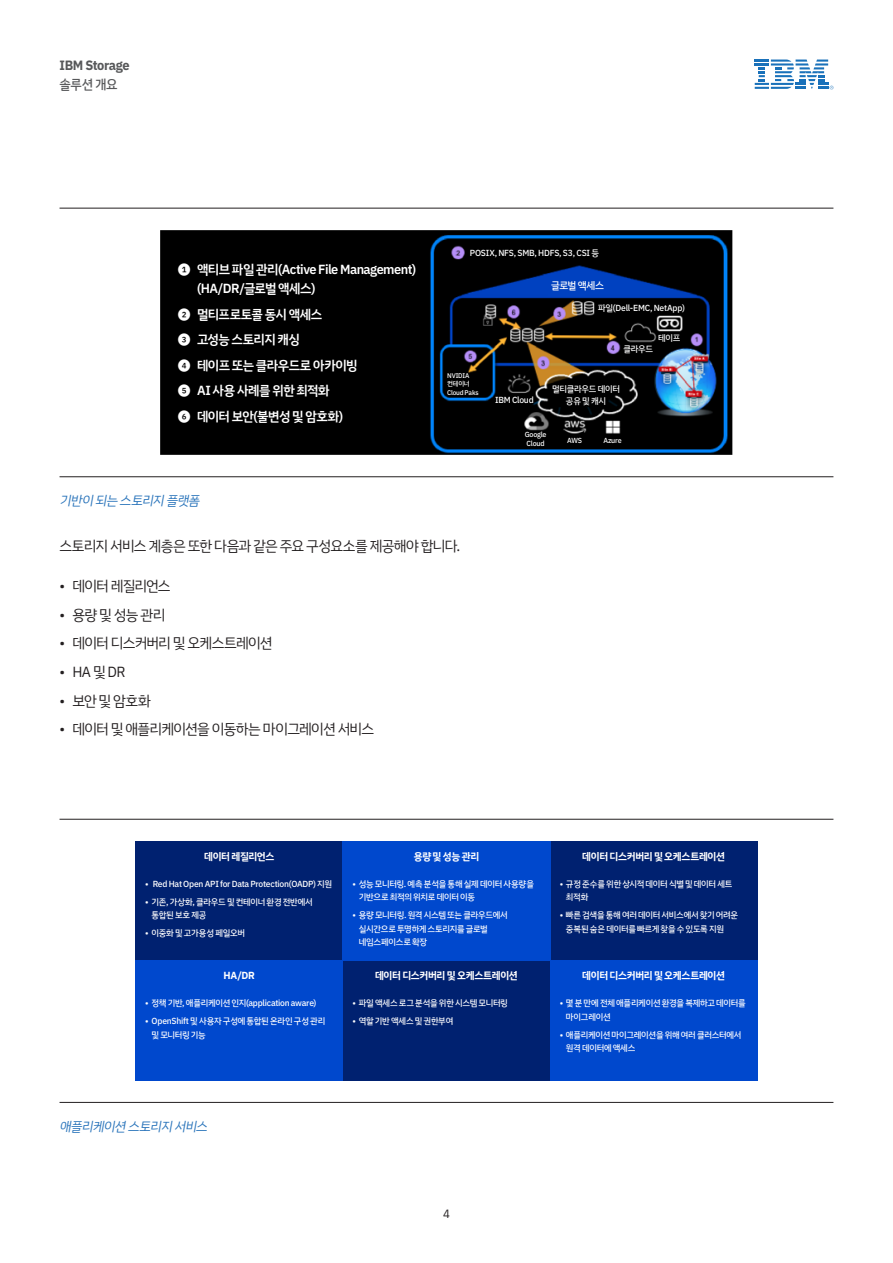
<style>
.page{position:relative;width:893px;height:1263px;background:#fff}
.page>*{position:absolute;margin:0;border:0;box-sizing:border-box;transform-origin:0 0}
.t1{font:14.7px "IBM Plex Sans KR";letter-spacing:-.055em;color:#231f20}
.t2{font:700 13.5px "IBM Plex Sans KR";letter-spacing:-.03em;color:#57585a;scale:.95 1}
.t3{font:500 13.5px "IBM Plex Sans KR";color:#57585a;scale:.95 1}
.t4{font:600 13.2px/19.5px "IBM Plex Sans KR";letter-spacing:-.045em;color:#fff}
.t5{font:italic 13.2px "IBM Plex Sans KR";color:#2873ba}
.t6{font:12px "IBM Plex Sans KR";color:#231f20;scale:.95 1}
.t7{font:700 10.35px "IBM Plex Sans KR";letter-spacing:-.03em;color:#fff}
.t8{font:500 10.35px "IBM Plex Sans KR";letter-spacing:-.045em;color:#fff}
.t9{font:500 8.85px/13.5px "IBM Plex Sans KR";letter-spacing:-.03em;color:#fff}
.t10{font:500 7.35px "IBM Plex Sans KR";letter-spacing:-.03em;color:#fff}
.t11{font:500 6.75px "IBM Plex Sans KR";letter-spacing:-.03em;color:#fff}
</style>
<div class="page">
<svg style="left:755px;top:60px;width:78px;height:29px"></svg>
<hr style="left:60px;top:208px;width:773px;height:1px;background:#231f20">
<hr style="left:60px;top:819px;width:773px;height:1px;background:#231f20">
<hr style="left:60px;top:476px;width:773px;height:1px;background:#231f20">
<hr style="left:60px;top:1102px;width:773px;height:1px;background:#231f20">
<img style="left:161px;top:230px;width:571px;height:225px">
<img style="left:136px;top:841px;width:621px;height:239px">
<h2 class="t2" style="left:60px;top:57px;width:75px">IBM Storage</h2>
<h2 class="t3" style="left:60px;top:76px;width:63px">솔루션 개요</h2>
<p class="t4" style="left:197px;top:260px;width:220px;text-indent:-19px">❶ 액티브 파일 관리(Active File Management) (HA/DR/글로벌 액세스)</p>
<p class="t4" style="left:178px;top:305px;width:146px">❷ 멀티프로토콜 동시 액세스</p>
<p class="t4" style="left:178px;top:330px;width:124px">❸ 고성능 스토리지 캐싱</p>
<p class="t4" style="left:178px;top:356px;width:182px">❹ 테이프 또는 클라우드로 아카이빙</p>
<p class="t4" style="left:178px;top:381px;width:154px">❺ AI 사용 사례를 위한 최적화</p>
<p class="t4" style="left:178px;top:407px;width:167px">❻ 데이터 보안(불변성 및 암호화)</p>
<p class="t5" style="left:60px;top:493px;width:147px">기반이 되는 스토리지 플랫폼</p>
<p class="t9" style="left:470px;top:246px;width:131px">POSIX, NFS, SMB, HDFS, S3, CSI 등</p>
<p class="t8" style="left:551px;top:280px;width:54px">글로벌 액세스</p>
<p class="t9" style="left:598px;top:301px;width:88px">파일(Dell-EMC, NetApp)</p>
<p class="t9" style="left:658px;top:331px;width:24px">테이프</p>
<p class="t11" style="left:447px;top:372px;width:24px">NVIDIA</p>
<p class="t11" style="left:447px;top:380px;width:24px">컨테이너</p>
<p class="t11" style="left:447px;top:388px;width:33px">Cloud Paks</p>
<p class="t9" style="left:623px;top:342px;width:31px">클라우드</p>
<p class="t9" style="left:552px;top:383px;width:69px;line-height:12px;text-align:center">멀티클라우드 데이터 공유 및 캐시</p>
<p class="t9" style="left:495px;top:393px;width:40px">IBM Cloud</p>
<p class="t10" style="left:525px;top:430px;width:23px">Google</p>
<p class="t10" style="left:527px;top:439px;width:20px">Cloud</p>
<p class="t10" style="left:567px;top:436px;width:17px">AWS</p>
<p class="t10" style="left:603px;top:436px;width:20px">Azure</p>
<p class="t1" style="left:60px;top:537px;width:402px">스토리지 서비스 계층은 또한 다음과 같은 주요 구성요소를 제공해야 합니다.</p>
<p class="t1" style="left:60px;top:578px;width:113px">• 데이터 레질리언스</p>
<p class="t1" style="left:60px;top:606px;width:107px">• 용량 및 성능 관리</p>
<p class="t1" style="left:60px;top:635px;width:215px">• 데이터 디스커버리 및 오케스트레이션</p>
<p class="t1" style="left:60px;top:663px;width:68px">• HA 및 DR</p>
<p class="t1" style="left:60px;top:692px;width:93px">• 보안 및 암호화</p>
<p class="t1" style="left:60px;top:720px;width:316px">• 데이터 및 애플리케이션을 이동하는 마이그레이션 서비스</p>
<p class="t7" style="left:204px;top:850px;width:72px">데이터 레질리언스</p>
<p class="t9" style="left:145px;top:877px;width:188px">• Red Hat Open API for Data Protection(OADP) 지원</p>
<p class="t9" style="left:152px;top:895px;width:163px;text-indent:-6px">• 기존, 가상화, 클라우드 및 컨테이너 환경 전반에서 통합된 보호 제공</p>
<p class="t9" style="left:145px;top:926px;width:101px">• 이중화 및 고가용성 페일오버</p>
<p class="t7" style="left:224px;top:969px;width:33px">HA/DR</p>
<p class="t9" style="left:145px;top:996px;width:173px">• 정책 기반, 애플리케이션 인지(application aware)</p>
<p class="t9" style="left:152px;top:1014px;width:175px;text-indent:-6px">• OpenShift 및 사용자 구성에 통합된 온라인 구성 관리 및 모니터링 기능</p>
<p class="t7" style="left:414px;top:850px;width:67px">용량 및 성능 관리</p>
<p class="t9" style="left:359px;top:877px;width:177px;text-indent:-6px">• 성능 모니터링. 예측 분석을 통해 실제 데이터 사용량을 기반으로 최적의 위치로 데이터 이동</p>
<p class="t9" style="left:359px;top:908px;width:151px;text-indent:-6px">• 용량 모니터링. 원격 시스템 또는 클라우드에서 실시간으로 투명하게 스토리지를 글로벌 네임스페이스로 확장</p>
<p class="t7" style="left:375px;top:969px;width:144px">데이터 디스커버리 및 오케스트레이션</p>
<p class="t9" style="left:352px;top:996px;width:157px">• 파일 액세스 로그 분석을 위한 시스템 모니터링</p>
<p class="t9" style="left:352px;top:1014px;width:102px">• 역할 기반 액세스 및 권한부여</p>
<p class="t7" style="left:582px;top:850px;width:144px">데이터 디스커버리 및 오케스트레이션</p>
<p class="t9" style="left:566px;top:877px;width:168px;text-indent:-6px">• 규정 준수를 위한 상시적 데이터 식별 및 데이터 세트 최적화</p>
<p class="t9" style="left:566px;top:908px;width:174px;text-indent:-6px">• 빠른 검색을 통해 여러 데이터 서비스에서 찾기 어려운 중복된 숨은 데이터를 빠르게 찾을 수 있도록 지원</p>
<p class="t7" style="left:582px;top:969px;width:144px">데이터 디스커버리 및 오케스트레이션</p>
<p class="t9" style="left:566px;top:996px;width:181px;text-indent:-6px">• 몇 분 만에 전체 애플리케이션 환경을 복제하고 데이터를 마이그레이션</p>
<p class="t9" style="left:566px;top:1028px;width:177px;text-indent:-6px">• 애플리케이션 마이그레이션을 위해 여러 클러스터에서 원격 데이터에 액세스</p>
<p class="t5" style="left:60px;top:1119px;width:154px">애플리케이션 스토리지 서비스</p>
<h3 class="t6" style="left:443px;top:1207px;width:9px">4</h3>
</div>
